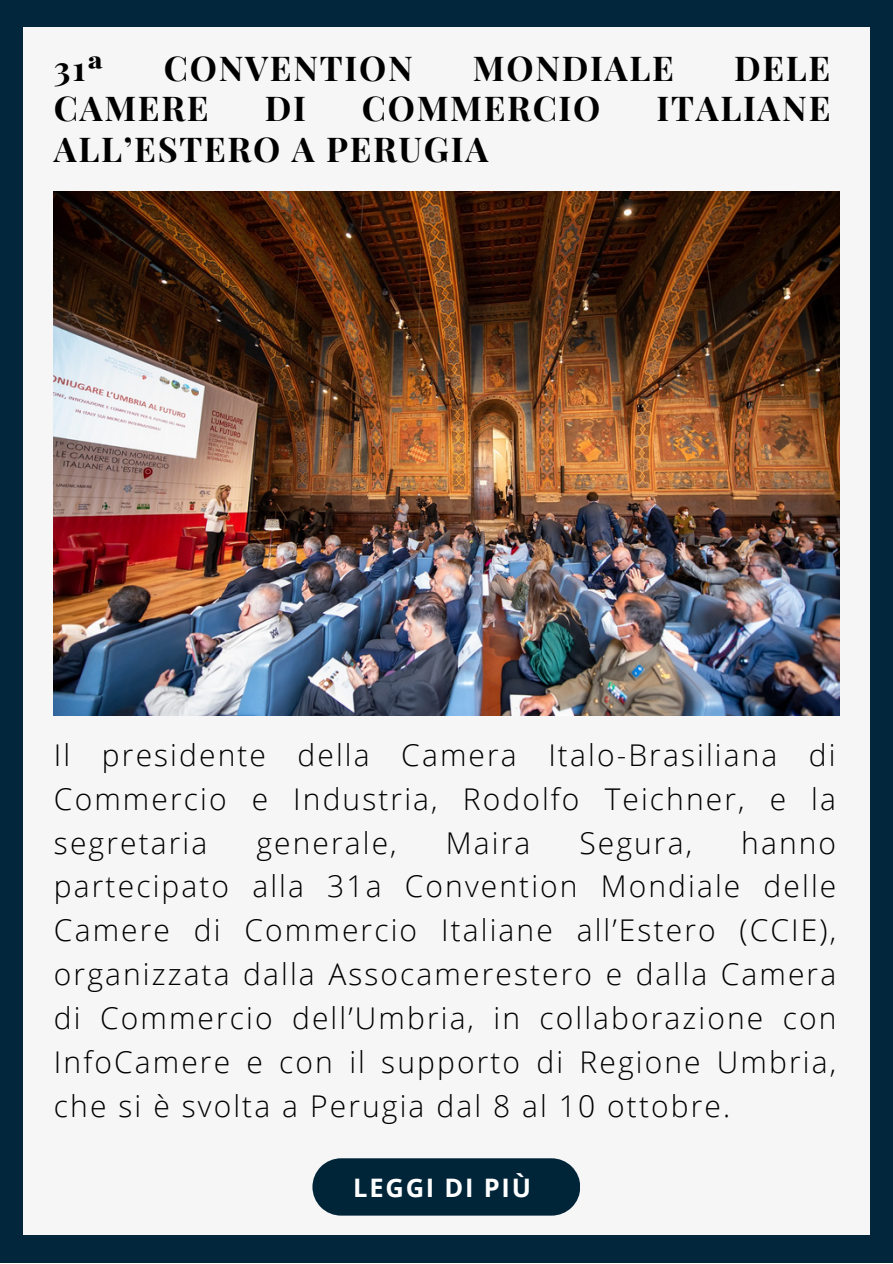
<style>
.page{position:relative;width:893px;height:1264px;background:#fff}
.page>*{position:absolute;margin:0;border:0;box-sizing:border-box;transform-origin:0 0}
.t1{font:700 34.35px "Playfair Display";letter-spacing:.05em;color:#000}
.t2{font:300 30px/43.8px "Open Sans";letter-spacing:.07em;color:#000;text-align:justify}
.t3{font:700 25.5px "Open Sans";letter-spacing:.07em;color:#fff}
</style>
<div class="page">
<div style="left:0;top:0;width:892px;height:1262px;background:#02263b"></div>
<div style="left:23px;top:27px;width:846px;height:1207px;background:#f6f6f6"></div>
<img style="left:54px;top:191px;width:785px;height:524px">
<div style="left:312px;top:1158px;width:268px;height:57px;background:#002438"></div>
<p class="t1" style="left:54px;top:43px;width:51px">31ª</p>
<p class="t1" style="left:164px;top:43px;width:250px">CONVENTION</p>
<p class="t1" style="left:473px;top:43px;width:202px">MONDIALE</p>
<p class="t1" style="left:734px;top:43px;width:98px">DELE</p>
<p class="t1" style="left:54px;top:84px;width:156px">CAMERE</p>
<p class="t1" style="left:265px;top:84px;width:43px">DI</p>
<p class="t1" style="left:362px;top:84px;width:240px">COMMERCIO</p>
<p class="t1" style="left:656px;top:84px;width:175px">ITALIANE</p>
<p class="t1" style="left:54px;top:124px;width:436px">ALL’ESTERO A PERUGIA</p>
<p class="t2" style="left:54px;top:732px;width:783px">Il presidente della Camera Italo-Brasiliana di Commercio e Industria, Rodolfo Teichner, e la segretaria</p>
<p class="t2" style="left:54px;top:820px;width:783px;text-indent:687px">hanno partecipato alla 31a Convention Mondiale delle Camere di Commercio Italiane all’Estero (CCIE), organizzata dalla Assocamerestero e dalla Camera di Commercio dell’Umbria, in collaborazione con InfoCamere e con il supporto di Regione Umbria, che si è svolta a Perugia dal 8 al 10 ottobre.</p>
<p class="t2" style="left:256px;top:820px;width:142px">generale,</p>
<p class="t2" style="left:446px;top:820px;width:86px">Maira</p>
<p class="t2" style="left:579px;top:820px;width:114px">Segura,</p>
<p class="t3" style="left:353px;top:1169px;width:179px">LEGGI DI PIÙ</p>
</div>
